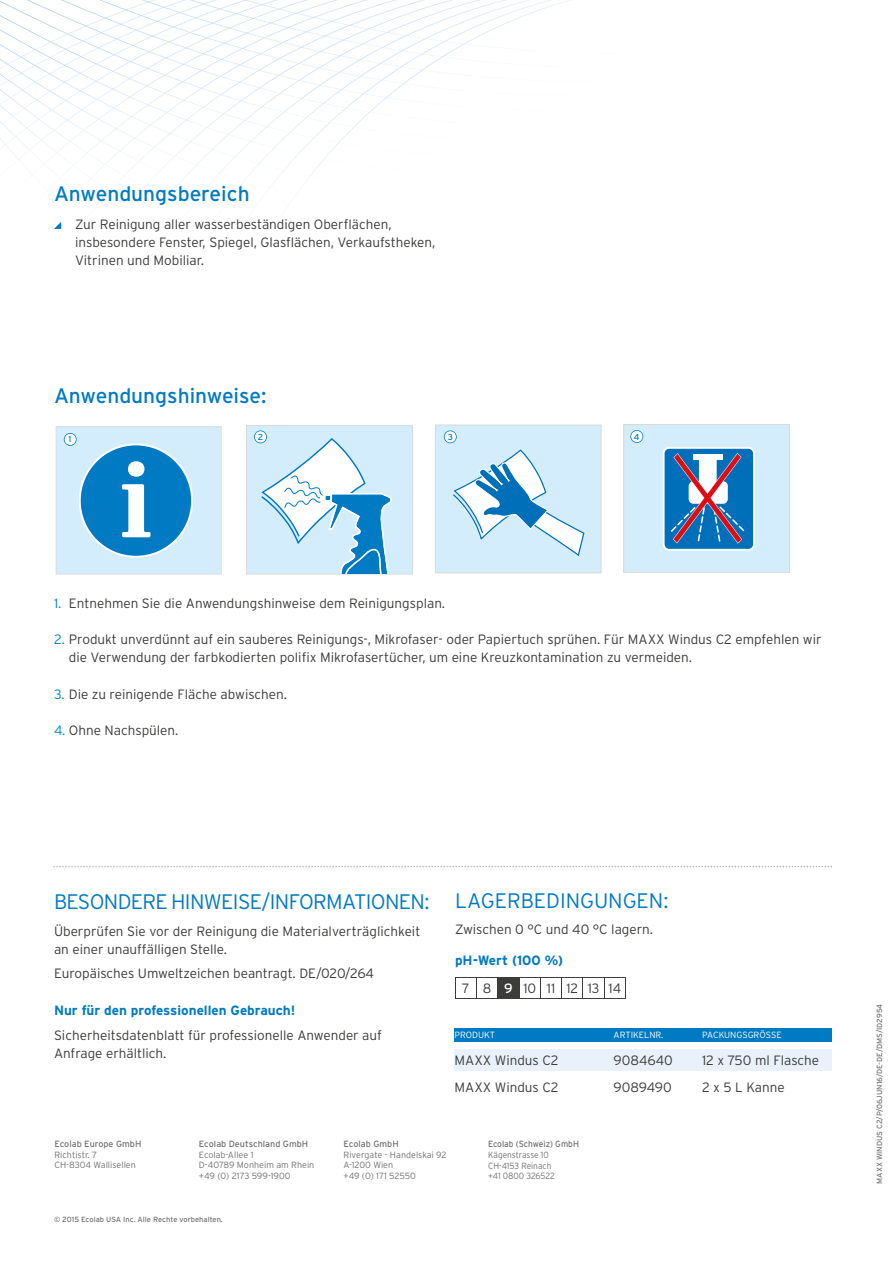
<style>
.page{position:relative;width:893px;height:1263px;background:#fff}
.page>*{position:absolute;margin:0;border:0;box-sizing:border-box;transform-origin:0 0}
.t1{font:300 21px "Interstate";letter-spacing:-.03em;color:#007ac2}
.t2{font:21px "Interstate";color:#007ac2}
.t3{font:300 13.5px/18px "Interstate";color:#3c3c3b}
.t4{font:700 13.5px/28.8px "Interstate";color:#007ac2}
.t5{font:300 9px/10.8px "Interstate";color:#747373}
.t6{font:9px "Interstate";color:#747373}
.t7{font:300 9px/10.8px "Interstate";color:#747373;scale:.93 1}
.t8{font:300 9px "Interstate";color:#fff}
.t9{font:9px "Interstate";color:#747373;scale:.93 1}
.t10{font:8.55px "Interstate";color:#007ac2}
.t11{font:7.5px "Interstate";color:#747373}
.s1{color:#0085c9}
.s2{font-weight:300;color:#3c3c3b}
.s3{font-weight:400;color:#fff}
</style>
<div class="page">
<img style="left:61px;top:0;width:327px;height:111px">
<img style="left:142px;top:0;width:323px;height:82px">
<img style="left:0;top:34px;width:68px;height:34px">
<img style="left:68px;top:18px;width:38px;height:16px">
<img style="left:105px;top:2px;width:44px;height:16px">
<svg style="left:147px;top:0;width:9px;height:3px"></svg>
<img style="left:9px;top:41px;width:74px;height:39px">
<img style="left:83px;top:24px;width:38px;height:17px">
<img style="left:121px;top:7px;width:43px;height:17px">
<img style="left:164px;top:0;width:16px;height:7px">
<img style="left:0;top:90px;width:22px;height:15px">
<img style="left:22px;top:48px;width:76px;height:42px">
<img style="left:98px;top:30px;width:38px;height:18px">
<img style="left:136px;top:13px;width:44px;height:17px">
<img style="left:180px;top:0;width:16px;height:13px">
<img style="left:2px;top:100px;width:35px;height:22px">
<img style="left:37px;top:55px;width:77px;height:44px">
<img style="left:114px;top:36px;width:39px;height:19px">
<img style="left:152px;top:18px;width:44px;height:18px">
<img style="left:196px;top:0;width:50px;height:18px">
<img style="left:0;top:138px;width:10px;height:12px">
<img style="left:16px;top:110px;width:36px;height:25px">
<img style="left:52px;top:62px;width:79px;height:48px">
<img style="left:130px;top:42px;width:39px;height:19px">
<img style="left:169px;top:23px;width:44px;height:19px">
<img style="left:212px;top:5px;width:50px;height:18px">
<img style="left:262px;top:0;width:16px;height:5px">
<img style="left:30px;top:120px;width:37px;height:28px">
<img style="left:67px;top:68px;width:80px;height:52px">
<img style="left:147px;top:48px;width:39px;height:20px">
<img style="left:186px;top:28px;width:43px;height:20px">
<img style="left:229px;top:9px;width:50px;height:19px">
<img style="left:279px;top:0;width:4px;height:9px">
<img style="left:44px;top:130px;width:39px;height:27px">
<img style="left:84px;top:75px;width:81px;height:55px">
<img style="left:165px;top:54px;width:39px;height:21px">
<img style="left:203px;top:33px;width:44px;height:21px">
<img style="left:247px;top:13px;width:36px;height:20px">
<img style="left:60px;top:141px;width:41px;height:22px">
<img style="left:101px;top:82px;width:82px;height:58px">
<img style="left:183px;top:59px;width:39px;height:23px">
<img style="left:221px;top:38px;width:42px;height:21px">
<img style="left:77px;top:151px;width:43px;height:12px">
<img style="left:120px;top:88px;width:82px;height:63px">
<img style="left:202px;top:65px;width:38px;height:23px">
<img style="left:240px;top:43px;width:23px;height:22px">
<img style="left:95px;top:161px;width:43px;height:12px">
<img style="left:139px;top:95px;width:82px;height:66px">
<img style="left:221px;top:70px;width:38px;height:24px">
<img style="left:259px;top:47px;width:4px;height:23px">
<img style="left:115px;top:171px;width:44px;height:8px">
<img style="left:160px;top:101px;width:81px;height:70px">
<img style="left:241px;top:76px;width:38px;height:25px">
<img style="left:279px;top:70px;width:20px;height:5px">
<img style="left:181px;top:107px;width:81px;height:72px">
<img style="left:262px;top:81px;width:37px;height:25px">
<img style="left:299px;top:70px;width:21px;height:10px">
<img style="left:205px;top:112px;width:78px;height:74px">
<img style="left:284px;top:85px;width:36px;height:27px">
<img style="left:320px;top:70px;width:21px;height:15px">
<img style="left:229px;top:118px;width:77px;height:75px">
<img style="left:306px;top:90px;width:36px;height:27px">
<img style="left:341px;top:70px;width:22px;height:19px">
<img style="left:256px;top:123px;width:74px;height:72px">
<img style="left:330px;top:94px;width:34px;height:28px">
<img style="left:363px;top:70px;width:23px;height:24px">
<img style="left:283px;top:127px;width:70px;height:68px">
<img style="left:354px;top:98px;width:32px;height:29px">
<img style="left:386px;top:70px;width:37px;height:27px">
<img style="left:424px;top:44px;width:40px;height:26px">
<img style="left:424px;top:44px;width:21px;height:23px">
<img style="left:424px;top:44px;width:2px;height:19px">
<img style="left:283px;top:0;width:288px;height:43px">
<img style="left:264px;top:18px;width:48px;height:19px">
<img style="left:312px;top:17px;width:154px;height:27px">
<img style="left:263px;top:37px;width:161px;height:33px">
<svg style="left:53px;top:866px;width:779px;height:1px"></svg>
<div style="left:455px;top:1049px;width:377px;height:21px;background:#e9f1fa"></div>
<div style="left:455px;top:1028px;width:377px;height:14px;background:#007ac2"></div>
<svg style="left:455px;top:977px;width:171px;height:22px"></svg>
<svg style="left:54px;top:222px;width:7px;height:7px"></svg>
<div style="left:435px;top:425px;width:165px;height:148px;background:#d4edfc"></div>
<div style="left:435px;top:425px;width:166px;height:148px;border:1px solid #dadada"></div>
<svg style="left:453px;top:449px;width:132px;height:107px"></svg>
<div style="left:623px;top:424px;width:166px;height:148px;background:#d4edfc"></div>
<div style="left:623px;top:424px;width:167px;height:149px;border:1px solid #dadada"></div>
<svg style="left:663px;top:447px;width:92px;height:104px;background:#5386b8"></svg>
<div style="left:246px;top:426px;width:167px;height:148px;background:#d4edfc"></div>
<div style="left:246px;top:425px;width:167px;height:149px;border:1px solid #dadada"></div>
<svg style="left:56px;top:426px;width:166px;height:149px;background:#8ec6e7"></svg>
<svg style="left:254px;top:430px;width:144px;height:144px"></svg>
<svg style="left:444px;top:430px;width:13px;height:13px"></svg>
<svg style="left:630px;top:430px;width:13px;height:13px"></svg>
<h1 class="t2" style="left:54px;top:182px;width:197px">Anwendungsbereich</h1>
<p class="t3" style="left:75px;top:215px;width:362px">Zur Reinigung aller wasserbeständigen Oberflächen, insbesondere Fenster, Spiegel, Glasflächen, Verkaufstheken,<br>Vitrinen und Mobiliar.</p>
<h1 class="t2" style="left:54px;top:384px;width:214px">Anwendungshinweise:</h1>
<p class="t10" style="left:69px;top:435px;width:4px">1</p>
<p class="t10" style="left:258px;top:432px;width:7px">2</p>
<p class="t10" style="left:448px;top:432px;width:7px">3</p>
<p class="t10" style="left:634px;top:432px;width:7px">4</p>
<p class="t3" style="left:54px;top:594px;width:393px"><span class="s1">1.</span> Entnehmen Sie die Anwendungshinweise dem Reinigungsplan.</p>
<p class="t3" style="left:69px;top:631px;width:754px;text-indent:-15px"><span class="s1">2.</span> Produkt unverdünnt auf ein sauberes Reinigungs-, Mikrofaser- oder Papiertuch sprühen. Für MAXX Windus C2 empfehlen wir die Verwendung der farbkodierten polifix Mikrofasertücher, um eine Kreuzkontamination zu vermeiden.</p>
<p class="t3" style="left:54px;top:685px;width:235px"><span class="s1">3.</span> Die zu reinigende Fläche abwischen.</p>
<p class="t3" style="left:54px;top:721px;width:126px"><span class="s1">4.</span> Ohne Nachspülen.</p>
<h1 class="t1" style="left:54px;top:890px;width:377px">BESONDERE HINWEISE/INFORMATIONEN:</h1>
<p class="t3" style="left:54px;top:922px;width:368px">Überprüfen Sie vor der Reinigung die Materialverträglichkeit an einer unauffälligen Stelle.</p>
<p class="t3" style="left:54px;top:964px;width:322px">Europäisches Umweltzeichen beantragt. DE/020/264</p>
<p class="t4" style="left:54px;top:996px;width:243px">Nur für den professionellen Gebrauch!</p>
<p class="t3" style="left:54px;top:1026px;width:330px">Sicherheitsdatenblatt für professionelle Anwender auf<br>Anfrage erhältlich.</p>
<h1 class="t1" style="left:455px;top:889px;width:215px">LAGERBEDINGUNGEN:</h1>
<p class="t3" style="left:455px;top:920px;width:200px">Zwischen 0 °C und 40 °C lagern.</p>
<p class="t4" style="left:462px;top:945px;width:160px;text-indent:-7px">pH-Wert (100 %)<br><span class="s2">7 8</span> <span class="s3">9</span><span class="s2">1011 121314</span></p>
<p class="t8" style="left:455px;top:1030px;width:42px">PRODUKT</p>
<p class="t8" style="left:614px;top:1030px;width:51px">ARTIKELNR.</p>
<p class="t8" style="left:702px;top:1030px;width:81px">PACKUNGSGRÖSSE</p>
<p class="t3" style="left:455px;top:1051px;width:106px">MAXX Windus C2</p>
<p class="t3" style="left:614px;top:1051px;width:61px">9084640</p>
<p class="t3" style="left:702px;top:1051px;width:119px">12 x 750 ml Flasche</p>
<p class="t3" style="left:455px;top:1078px;width:106px">MAXX Windus C2</p>
<p class="t3" style="left:614px;top:1078px;width:60px">9089490</p>
<p class="t3" style="left:702px;top:1078px;width:84px">2 x 5 L Kanne</p>
<p class="t6" style="left:54px;top:1139px;width:89px">Ecolab Europe GmbH</p>
<p class="t5" style="left:54px;top:1149px;width:83px">Richtistr. 7<br>CH-8304 Wallisellen</p>
<p class="t6" style="left:199px;top:1139px;width:111px">Ecolab Deutschland GmbH</p>
<p class="t5" style="left:199px;top:1149px;width:117px">Ecolab-Allee 1<br>D-40789 Monheim am Rhein +49 (0) 2173 599-1900</p>
<p class="t6" style="left:344px;top:1139px;width:57px">Ecolab GmbH</p>
<p class="t5" style="left:344px;top:1149px;width:105px">Rivergate - Handelskai 92<br>A-1200 Wien<br>+49 (0) 171 52550</p>
<p class="t9" style="left:488px;top:1139px;width:99px">Ecolab (Schweiz) GmbH</p>
<p class="t7" style="left:488px;top:1149px;width:73px">Kägenstrasse 10<br>CH-4153 Reinach +41 0800 326522</p>
<p class="t11" style="left:875px;top:1184px;width:182px;rotate:-90deg">MAXX WINDUS C2/P/06JUN16/DE-DE/DMS/ID2954</p>
<p class="t11" style="left:54px;top:1215px;width:170px">© 2015 Ecolab USA Inc. Alle Rechte vorbehalten.</p>
</div>
